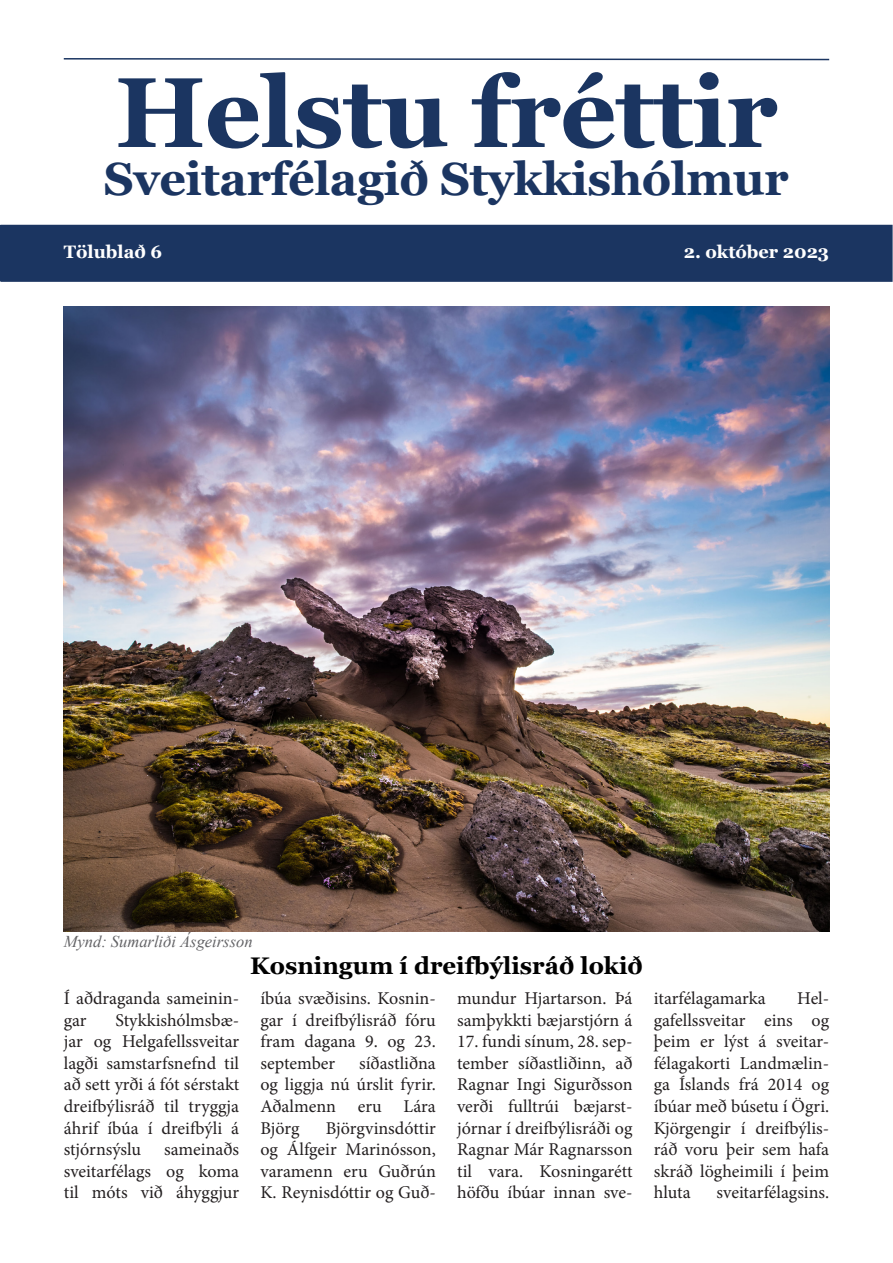
<style>
.page{position:relative;width:893px;height:1263px;background:#fff}
.page>*{position:absolute;margin:0;border:0;box-sizing:border-box;transform-origin:0 0}
.Headline{font:700 99px "Georgia";letter-spacing:-.01em;color:#1b3561}
.Headline-2{font:700 46.5px "Georgia";letter-spacing:-.01em;color:#1b3561}
.Side_bar{font:700 24px "Georgia";color:#000}
.t1{font:18px/21.6px "Minion Pro";color:#231f20;text-align:justify}
.Side_bar-2{font:700 18px "Georgia";color:#fff}
.t2{font:italic 16.5px "Times New Roman";color:#636366}
</style>
<div class="page">
<div style="left:0;top:225px;width:892px;height:56px;background:#1b3561"></div>
<div style="left:0;top:225px;width:893px;height:57px;border:2px solid #1b3561"></div>
<svg style="left:63px;top:58px;width:767px;height:3px"></svg>
<img style="left:64px;top:306px;width:765px;height:625px">
<p class="Headline" style="left:115px;top:49px;width:664px">Helstu fréttir</p>
<p class="Headline-2" style="left:104px;top:149px;width:686px">Sveitarfélagið Stykkishólmur</p>
<p class="Side_bar-2" style="left:64px;top:240px;width:100px">Tölublað 6</p>
<p class="Side_bar-2" style="left:684px;top:240px;width:147px">2. október 2023</p>
<p class="t2" style="left:64px;top:930px;width:190px">Mynd: Sumarliði Ásgeirsson</p>
<p class="t1" style="left:64px;top:987px;width:177px">Í aðdraganda sameinin&shy;gar</p>
<p class="t1" style="left:64px;top:1009px;width:177px;text-indent:52px">Stykkishólmsbæ&shy;jar og Helgafellssveitar lagði samstarfsnefnd til að sett yrði á fót sérstakt dreifbýlisráð til tryggja áhrif íbúa í dreifbýli á stjórnsýslu</p>
<p class="t1" style="left:64px;top:1139px;width:177px;text-indent:100px">sameinaðs sveitarfélags og koma til móts við áhyggjur</p>
<p class="Side_bar" style="left:250px;top:950px;width:394px">Kosningum í dreifbýlisráð lokið</p>
<p class="t1" style="left:260px;top:987px;width:177px">íbúa svæðisins. Kosnin&shy;gar í dreifbýlisráð fóru fram dagana 9. og 23. september</p>
<p class="t1" style="left:260px;top:1052px;width:177px;text-indent:99px">síðastliðna og liggja nú úrslit fyrir.<br>Aðalmenn eru Lára Björg</p>
<p class="t1" style="left:260px;top:1117px;width:177px;text-indent:65px">Björgvinsdóttir og Álfgeir Marinósson, varamenn eru Guðrún K. Reynisdóttir og Guð-</p>
<p class="t1" style="left:457px;top:987px;width:177px">mundur Hjartarson. Þá samþykkti bæjarstjórn á</p>
<p class="t1" style="left:457px;top:1031px;width:177px">17. fundi sínum, 28. sep&shy;tember síðastliðinn, að Ragnar Ingi Sigurðsson verði fulltrúi bæjarst&shy;jórnar í dreifbýlisráði og Ragnar Már Ragnarsson til vara. Kosningarétt höfðu íbúar innan sve-</p>
<p class="t1" style="left:654px;top:987px;width:177px;text-indent:144px">Hel&shy;gafellssveitar eins og þeim er lýst á sveitar&shy;félagakorti Landmælin&shy;ga Íslands frá 2014 og íbúar með búsetu í Ögri.<br>Kjörgengir í dreifbýlis&shy;ráð voru þeir sem hafa skráð lögheimili í þeim hluta</p>
<p class="t1" style="left:654px;top:987px;width:113px">itarfélagamarka</p>
<p class="t1" style="left:717px;top:1182px;width:114px">sveitarfélagsins.</p>
</div>
